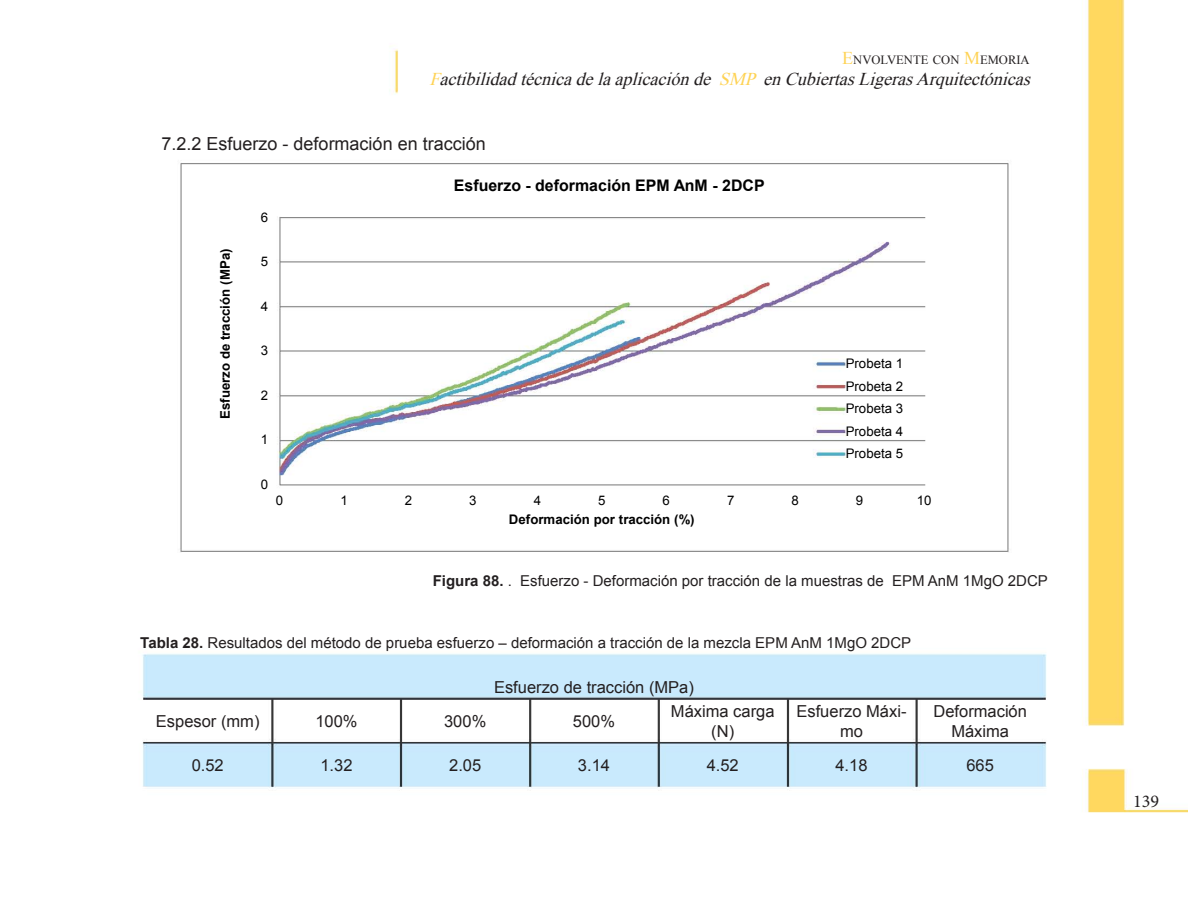
<style>
.page{position:relative;width:1188px;height:918px;background:#fff}
.page>*{position:absolute;margin:0;border:0;box-sizing:border-box;transform-origin:0 0}
.t1{font:italic 18px "Times New Roman";color:#231f20}
.t2{font:18px "Arial";color:#231f20}
.t3{font:18px "Minion Pro";color:#231f20}
.t4{font:16.5px/19.8px "Arial";color:#231f20;text-align:center}
.t5{font:700 15.9px "Arial";color:#000001}
.t6{font:15px "Arial";color:#231f20}
.t7{font:13.2px/22.5px "Arial";color:#000001;text-align:justify}
.t8{font:700 13.2px "Arial";color:#000001}
.t9{font:12.6px "Times New Roman";color:#231f20}
.s1{font-size:18px;color:#fed356}
.s2{color:#fed356}
.s3{font-weight:700}
</style>
<div class="page">
<img style="left:142px;top:0;width:1046px;height:813px">
<img style="left:467px;top:242px;width:421px;height:160px">
<img style="left:274px;top:419px;width:80px;height:50px">
<img style="left:1086px;top:2px;width:37px;height:724px">
<img style="left:1086px;top:769px;width:100px;height:44px">
<p class="t9" style="left:842px;top:51px;width:189px"><span class="s1">E</span>NVOLVENTE CON <span class="s1">M</span>EMORIA</p>
<p class="t1" style="left:430px;top:67px;width:608px"><span class="s2">F</span>actibilidadtécnicadelaaplicaciónde <span class="s2">SMP</span> enCubiertasLigerasArquitectónicas</p>
<p class="t2" style="left:162px;top:131px;width:326px">7.2.2 Esfuerzo - deformación en tracción</p>
<p class="t8" style="left:216px;top:419px;width:172px;rotate:-90deg">Esfuerzo de tracción (MPa)</p>
<p class="t7" style="left:261px;top:206px;width:9px">6</p>
<p class="t5" style="left:454px;top:175px;width:312px">Esfuerzo - deformación EPM AnM - 2DCP</p>
<p class="t7" style="left:261px;top:250px;width:9px">5</p>
<p class="t7" style="left:261px;top:295px;width:9px">4</p>
<p class="t7" style="left:261px;top:340px;width:9px">3</p>
<p class="t7" style="left:261px;top:384px;width:9px">2</p>
<p class="t7" style="left:261px;top:429px;width:9px">1</p>
<p class="t7" style="left:261px;top:473px;width:9px">0</p>
<p class="t7" style="left:846px;top:352px;width:59px">Probeta 1<br>Probeta 2<br>Probeta 3<br>Probeta 4<br>Probeta 5</p>
<p class="t7" style="left:276px;top:489px;width:9px">0</p>
<p class="t7" style="left:340px;top:489px;width:9px">1</p>
<p class="t7" style="left:405px;top:489px;width:9px">2</p>
<p class="t7" style="left:469px;top:489px;width:9px">3</p>
<p class="t7" style="left:534px;top:489px;width:9px">4</p>
<p class="t7" style="left:598px;top:489px;width:9px">5</p>
<p class="t7" style="left:663px;top:489px;width:9px">6</p>
<p class="t7" style="left:727px;top:489px;width:9px">7</p>
<p class="t7" style="left:792px;top:489px;width:9px">8</p>
<p class="t7" style="left:856px;top:489px;width:9px">9</p>
<p class="t7" style="left:917px;top:489px;width:16px">10</p>
<p class="t8" style="left:509px;top:511px;width:187px">Deformación por tracción (%)</p>
<p class="t6" style="left:433px;top:571px;width:617px"><span class="s3">Figura 88.</span> . Esfuerzo - Deformación por tracción de la muestras de EPM AnM 1MgO 2DCP</p>
<p class="t6" style="left:140px;top:633px;width:772px"><span class="s3">Tabla 28.</span> Resultados del método de prueba esfuerzo – deformación a tracción de la mezcla EPM AnM 1MgO 2DCP</p>
<p class="t4" style="left:494px;top:677px;width:201px">Esfuerzo de tracción (MPa)</p>
<p class="t4" style="left:156px;top:711px;width:105px">Espesor (mm)</p>
<p class="t4" style="left:315px;top:711px;width:44px">100%</p>
<p class="t4" style="left:444px;top:711px;width:44px">300%</p>
<p class="t4" style="left:573px;top:711px;width:44px">500%</p>
<p class="t4" style="left:671px;top:701px;width:105px">Máxima carga (N)</p>
<p class="t4" style="left:796px;top:701px;width:112px">Esfuerzo Máxi&shy;mo</p>
<p class="t4" style="left:933px;top:701px;width:95px">Deformación<br>Máxima</p>
<p class="t4" style="left:192px;top:755px;width:34px">0.52</p>
<p class="t4" style="left:320px;top:755px;width:34px">1.32</p>
<p class="t4" style="left:449px;top:755px;width:34px">2.05</p>
<p class="t4" style="left:578px;top:755px;width:34px">3.14</p>
<p class="t4" style="left:707px;top:755px;width:34px">4.52</p>
<p class="t4" style="left:835px;top:755px;width:34px">4.18</p>
<p class="t4" style="left:966px;top:755px;width:29px">665</p>
<p class="t3" style="left:1133px;top:789px;width:27px">139</p>
</div>
